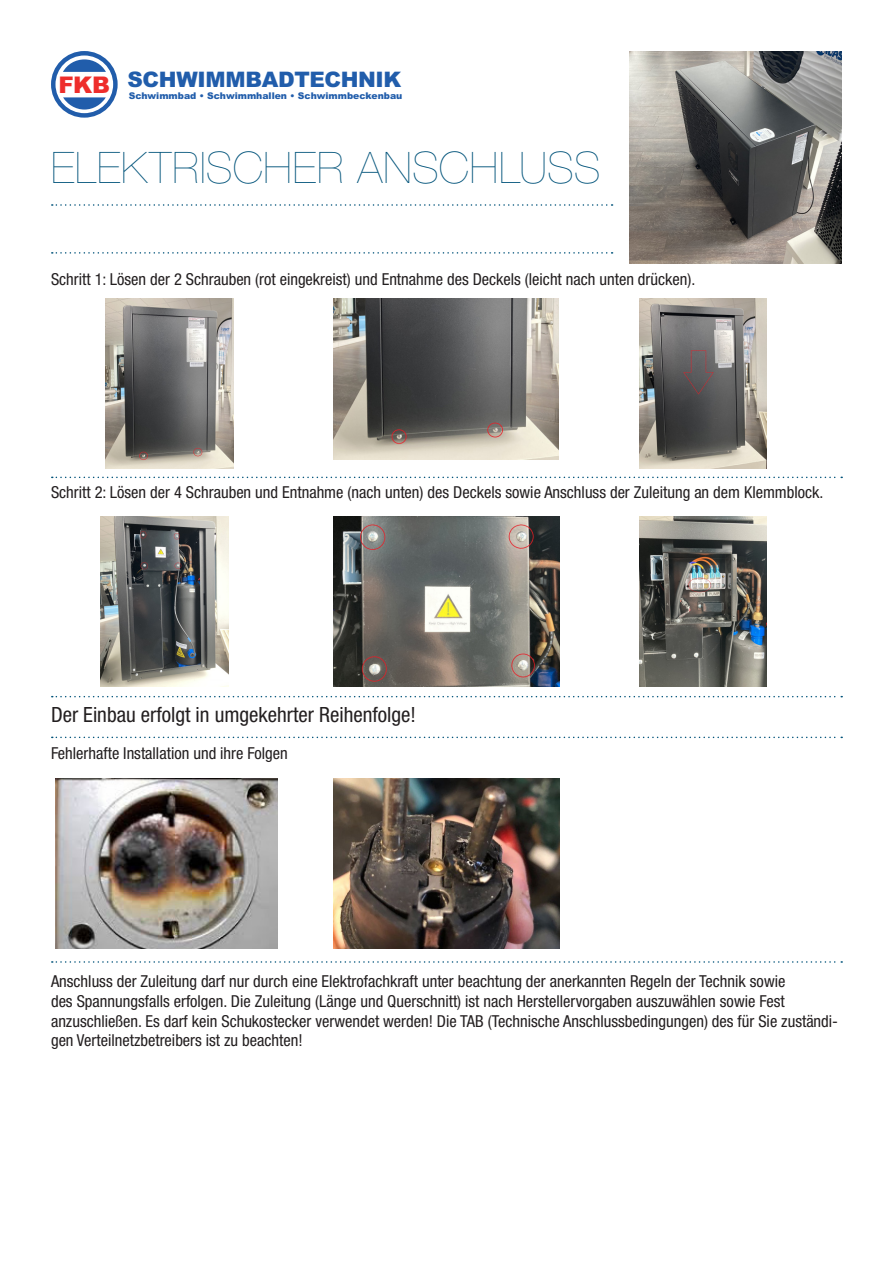
<style>
.page{position:relative;width:893px;height:1263px;background:#fff}
.page>*{position:absolute;margin:0;border:0;box-sizing:border-box;transform-origin:0 0}
.t1{font:200 43.5px "Helvetica Neue LT Std";letter-spacing:.02em;color:#01537a}
.t2{font:900 22.95px "Arial";color:#ee2d2b}
.t3{font:900 21.45px "Arial";letter-spacing:-.015em;color:#215dab}
.t4{font:condensed 21px "Helvetica Neue LT Std";color:#231f20}
.t5{font:condensed 16.5px/19.8px "Helvetica Neue LT Std";color:#231f20}
.t6{font:900 9.3px "Arial";color:#215dab}
</style>
<div class="page">
<div style="left:51px;top:51px;width:67px;height:67px;border:4px solid #215dab;border-radius:50%"></div>
<svg style="left:63px;top:59px;width:43px;height:13px"></svg>
<svg style="left:63px;top:97px;width:43px;height:13px"></svg>
<svg style="left:52px;top:252px;width:561px;height:2px"></svg>
<svg style="left:52px;top:696px;width:790px;height:1px"></svg>
<svg style="left:52px;top:204px;width:561px;height:2px"></svg>
<svg style="left:52px;top:477px;width:790px;height:1px"></svg>
<img style="left:629px;top:51px;width:213px;height:213px">
<img style="left:105px;top:298px;width:128px;height:170px">
<img style="left:639px;top:298px;width:128px;height:170px">
<img style="left:333px;top:298px;width:225px;height:162px">
<img style="left:101px;top:517px;width:127px;height:170px">
<img style="left:333px;top:517px;width:227px;height:170px">
<svg style="left:52px;top:961px;width:790px;height:2px"></svg>
<svg style="left:52px;top:737px;width:790px;height:1px"></svg>
<img style="left:56px;top:778px;width:222px;height:171px">
<img style="left:333px;top:778px;width:227px;height:171px">
<img style="left:639px;top:517px;width:128px;height:170px">
<p class="t2" style="left:59px;top:68px;width:53px">FKB</p>
<p class="t3" style="left:127px;top:63px;width:275px">SCHWIMMBADTECHNIK</p>
<p class="t6" style="left:129px;top:89px;width:275px">Schwimmbad • Schwimmhallen • Schwimmbeckenbau</p>
<p class="t1" style="left:51px;top:142px;width:551px">ELEKTRISCHER ANSCHLUSS</p>
<p class="t5" style="left:51px;top:270px;width:646px">Schritt 1: Lösen der 2 Schrauben (rot eingekreist) und Entnahme des Deckels (leicht nach unten drücken).</p>
<p class="t5" style="left:51px;top:482px;width:774px">Schritt 2: Lösen der 4 Schrauben und Entnahme (nach unten) des Deckels sowie Anschluss der Zuleitung an dem Klemmblock.</p>
<p class="t4" style="left:51px;top:702px;width:366px">Der Einbau erfolgt in umgekehrter Reihenfolge!</p>
<p class="t5" style="left:51px;top:743px;width:238px">Fehlerhafte Installation und ihre Folgen</p>
<p class="t5" style="left:51px;top:971px;width:736px">Anschluss der Zuleitung darf nur durch eine Elektrofachkraft unter beachtung der anerkannten Regeln der Technik sowie</p>
<p class="t5" style="left:51px;top:991px;width:735px">des Spannungsfalls erfolgen. Die Zuleitung (Länge und Querschnitt) ist nach Herstellervorgaben auszuwählen sowie Fest</p>
<p class="t5" style="left:51px;top:1011px;width:789px">anzuschließen. Es darf kein Schukostecker verwendet werden! Die TAB (Technische Anschlussbedingungen) des für Sie zuständi&shy;gen Verteilnetzbetreibers ist zu beachten!</p>
</div>
